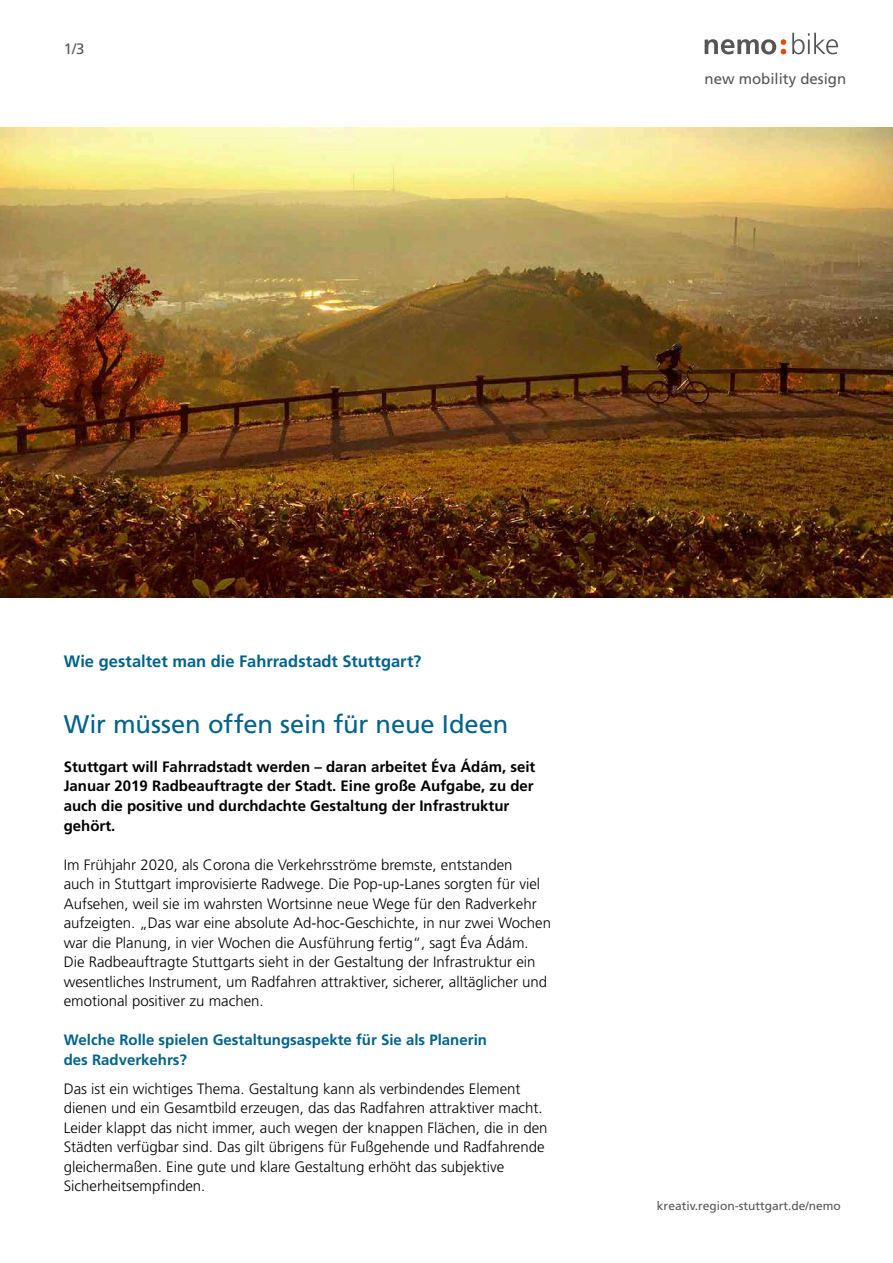
<style>
.page{position:relative;width:893px;height:1263px;background:#fff}
.page>*{position:absolute;margin:0;border:0;box-sizing:border-box;transform-origin:0 0}
.t1{font:25.5px "Frutiger";letter-spacing:-.005em;color:#00628b}
.t2{font:700 16.5px "Frutiger";color:#00628b}
.t3{font:300 15px/19.5px "Frutiger";color:#000}
.t4{font:700 15px/19.5px "Frutiger";color:#000}
.t5{font:700 15px/19.5px "Frutiger";color:#00628b}
.t6{font:15px "Frutiger";color:#565656}
.t7{font:12px "Frutiger";color:#565656}
</style>
<div class="page">
<img style="left:0;top:128px;width:893px;height:470px">
<svg style="left:792px;top:33px;width:46px;height:21px"></svg>
<svg style="left:705px;top:39px;width:81px;height:16px"></svg>
<p class="t6" style="left:64px;top:40px;width:22px">1/3</p>
<p class="t6" style="left:705px;top:70px;width:143px">new mobility design</p>
<p class="t2" style="left:64px;top:651px;width:359px">Wie gestaltet man die Fahrradstadt Stuttgart?</p>
<h1 class="t1" style="left:64px;top:709px;width:446px">Wir müssen offen sein für neue Ideen</h1>
<p class="t4" style="left:64px;top:757px;width:473px">Stuttgart will Fahrradstadt werden – daran arbeitet Éva Ádám, seit Januar 2019 Radbeauftragte der Stadt. Eine große Aufgabe, zu der auch die positive und durchdachte Gestaltung der Infrastruktur gehört.</p>
<p class="t3" style="left:64px;top:854px;width:489px">Im Frühjahr 2020, als Corona die Verkehrsströme bremste, entstanden<br>auch in Stuttgart improvisierte Radwege. Die Pop-up-Lanes sorgten für viel Aufsehen, weil sie im wahrsten Wortsinne neue Wege für den Radverkehr aufzeigten. „Das war eine absolute Ad-hoc-Geschichte, in nur zwei Wochen war die Planung, in vier Wochen die Ausführung fertig“, sagt Éva Ádám.<br>Die Radbeauftragte Stuttgarts sieht in der Gestaltung der Infrastruktur ein wesentliches Instrument, um Radfahren attraktiver, sicherer, alltäglicher und emotional positiver zu machen.</p>
<p class="t5" style="left:64px;top:1030px;width:425px">Welche Rolle spielen Gestaltungsaspekte für Sie als Planerin des Radverkehrs?</p>
<p class="t3" style="left:64px;top:1079px;width:485px">Das ist ein wichtiges Thema. Gestaltung kann als verbindendes Element dienen und ein Gesamtbild erzeugen, das das Radfahren attraktiver macht.<br>Leider klappt das nicht immer, auch wegen der knappen Flächen, die in den Städten verfügbar sind. Das gilt übrigens für Fußgehende und Radfahrende gleichermaßen. Eine gute und klare Gestaltung erhöht das subjektive Sicherheitsempfinden.</p>
<p class="t7" style="left:657px;top:1198px;width:185px">kreativ.region-stuttgart.de/nemo</p>
</div>
